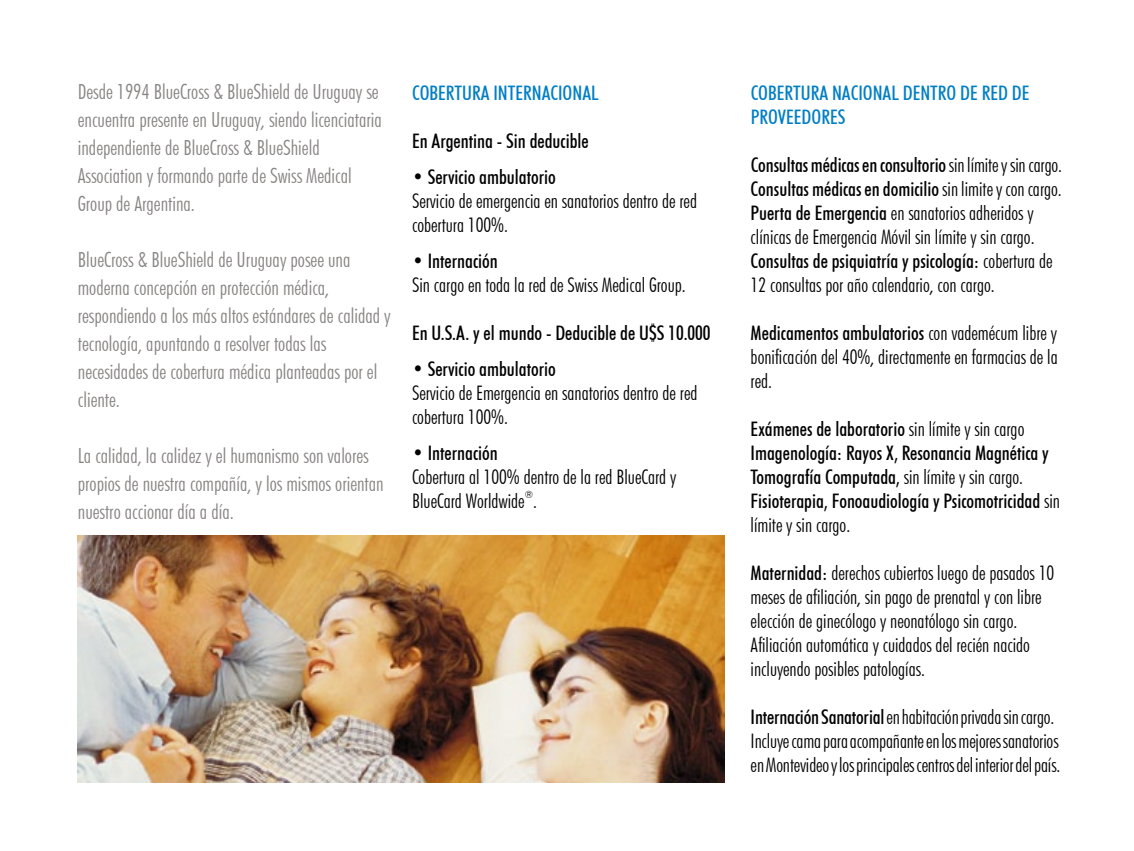
<style>
.page{position:relative;width:1134px;height:851px;background:#fff}
.page>*{position:absolute;margin:0;border:0;box-sizing:border-box;transform-origin:0 0}
.t1{font:300 condensed 20.8px/28px "Futura BT";color:#868382}
.t2{font:300 condensed 20px/24px "Futura BT";color:#000}
.t3{font:500 condensed 20px/24px "Futura BT";color:#000}
.t4{font:500 condensed 20px/24px "Futura BT";color:#007ec5}
.t5{font:300 condensed 10px "Futura BT";color:#000}
.s1{font-weight:500}
.s2{font-weight:300}
</style>
<div class="page">
<img style="left:78px;top:535px;width:646px;height:247px">
<p class="t1" style="left:78px;top:77px;width:305px">Desde 1994 BlueCross &amp; BlueShield de Uruguay se encuentra presente en Uruguay, siendo licenciataria independiente de BlueCross &amp; BlueShield Association y formando parte de Swiss Medical Group de Argentina.</p>
<p class="t1" style="left:78px;top:245px;width:314px">BlueCross &amp; BlueShield de Uruguay posee una moderna concepción en protección médica, respondiendo a los más altos estándares de calidad y tecnología, apuntando a resolver todas las necesidades de cobertura médica planteadas por el cliente.</p>
<p class="t1" style="left:78px;top:441px;width:307px">La calidad, la calidez y el humanismo son valores propios de nuestra compañía, y los mismos orientan nuestro accionar día a día.</p>
<p class="t4" style="left:412px;top:81px;width:188px">COBERTURA INTERNACIONAL</p>
<p class="t3" style="left:412px;top:129px;width:178px">En Argentina - Sin deducible</p>
<p class="t3" style="left:412px;top:165px;width:145px">• Servicio ambulatorio</p>
<p class="t2" style="left:412px;top:189px;width:287px">Servicio de emergencia en sanatorios dentro de red cobertura 100%.</p>
<p class="t3" style="left:412px;top:249px;width:87px">• Internación</p>
<p class="t2" style="left:412px;top:273px;width:275px">Sin cargo en toda la red de Swiss Medical Group.</p>
<p class="t3" style="left:412px;top:321px;width:300px">En U.S.A. y el mundo - Deducible de U$S 10.000</p>
<p class="t3" style="left:412px;top:357px;width:145px">• Servicio ambulatorio</p>
<p class="t2" style="left:412px;top:381px;width:287px">Servicio de Emergencia en sanatorios dentro de red cobertura 100%.</p>
<p class="t3" style="left:412px;top:441px;width:87px">• Internación</p>
<p class="t2" style="left:412px;top:464px;width:266px">Cobertura al 100% dentro de la red BlueCard y</p>
<p class="t5" style="left:525px;top:488px;width:10px">®</p>
<p class="t2" style="left:412px;top:489px;width:126px">BlueCard Worldwide .</p>
<p class="t4" style="left:751px;top:81px;width:280px">COBERTURA NACIONAL DENTRO DE RED DE<br>PROVEEDORES</p>
<p class="t2" style="left:751px;top:153px;width:313px"><span class="s1">Consultas médicas en consultorio</span> sin límite y sin cargo.<br><span class="s1">Consultas médicas en domicilio</span> sin limite y con cargo.<br><span class="s1">Puerta de Emergencia</span> en sanatorios adheridos y clínicas de Emergencia Móvil sin límite y sin cargo.<br><span class="s1">Consultas de psiquiatría y psicología:</span> cobertura de 12 consultas por año calendario, con cargo.</p>
<p class="t2" style="left:751px;top:321px;width:309px;text-align:justify"><span class="s1">Medicamentos ambulatorios</span> con vademécum libre y bonificación del 40%, directamente en farmacias de la red.</p>
<p class="t3" style="left:751px;top:417px;width:311px">Exámenes de laboratorio <span class="s2">sin límite y sin cargo </span>Imagenología: Rayos X, Resonancia Magnética y Tomografía Computada, <span class="s2">sin límite y sin cargo.<br></span>Fisioterapia, Fonoaudiología y Psicomotricidad <span class="s2">sin límite y sin cargo.</span></p>
<p class="t2" style="left:751px;top:560px;width:305px"><span class="s1">Maternidad:</span> derechos cubiertos luego de pasados 10 meses de afiliación, sin pago de prenatal y con libre elección de ginecólogo y neonatólogo sin cargo.<br>Afiliación automática y cuidados del recién nacido incluyendo posibles patologías.</p>
<p class="t2" style="left:751px;top:704px;width:311px"><span class="s1">Internación Sanatorial</span>en habitación privada sin cargo.<br>Incluye cama para acompañante en los mejores sanatorios en Montevideo y los principales centros del interior del país.</p>
</div>
